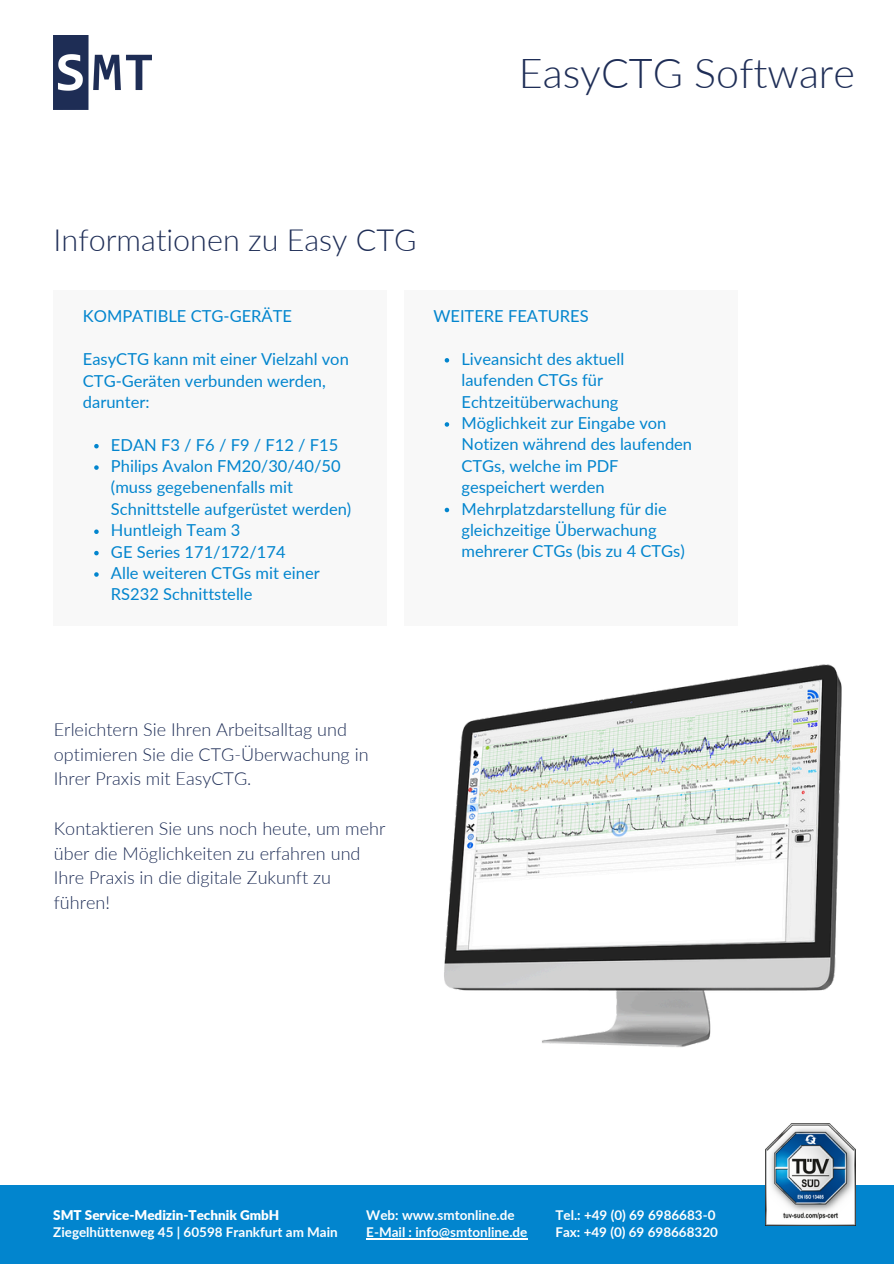
<style>
.page{position:relative;width:894px;height:1264px;background:#fff}
.page>*{position:absolute;margin:0;border:0;box-sizing:border-box;transform-origin:0 0}
.t1{font:300 41.25px "Lato";color:#1f2e57}
.t2{font:300 30.45px "Lato";color:#1f2e57}
.t3{font:300 18px/24.8px "Lato";color:#1f2e57}
.t4{font:16.5px/21.3px "Lato";color:#0285ce}
.t5{font:700 13.5px "Lato";color:#fff}
.t6{font:900 13.5px "Lato";color:#fff}
</style>
<div class="page">
<img style="left:444px;top:664px;width:398px;height:383px">
<div style="left:0;top:1185px;width:893px;height:78px;background:#0285ce"></div>
<img style="left:53px;top:35px;width:98px;height:74px">
<img style="left:765px;top:1123px;width:90px;height:102px">
<hr style="left:366px;top:1238px;width:161px;height:1px;background:#fff">
<div style="left:404px;top:290px;width:333px;height:335px;background:#f8f8f8"></div>
<div style="left:53px;top:290px;width:333px;height:335px;background:#f8f8f8"></div>
<svg style="left:444px;top:358px;width:5px;height:4px"></svg>
<svg style="left:444px;top:422px;width:5px;height:5px"></svg>
<svg style="left:444px;top:508px;width:5px;height:4px"></svg>
<svg style="left:94px;top:444px;width:5px;height:4px"></svg>
<svg style="left:94px;top:465px;width:5px;height:5px"></svg>
<svg style="left:94px;top:529px;width:5px;height:5px"></svg>
<svg style="left:94px;top:551px;width:5px;height:4px"></svg>
<svg style="left:94px;top:572px;width:5px;height:4px"></svg>
<p class="t1" style="left:518px;top:47px;width:337px">EasyCTG Software</p>
<p class="t2" style="left:54px;top:221px;width:364px">Informationen zu Easy CTG</p>
<p class="t4" style="left:83px;top:305px;width:210px">KOMPATIBLE CTG-GERÄTE</p>
<p class="t4" style="left:83px;top:348px;width:267px">EasyCTG kann mit einer Vielzahl von<br>CTG-Geräten verbunden werden, darunter:</p>
<p class="t4" style="left:111px;top:433px;width:242px">EDAN F3 / F6 / F9 / F12 / F15<br>Philips Avalon FM20/30/40/50 (muss gegebenenfalls mit<br>Schnittstelle aufgerüstet werden)<br>Huntleigh Team 3<br>GE Series 171/172/174<br>Alle weiteren CTGs mit einer<br>RS232 Schnittstelle</p>
<p class="t4" style="left:433px;top:305px;width:157px">WEITERE FEATURES</p>
<p class="t4" style="left:461px;top:348px;width:232px">Liveansicht des aktuell laufenden CTGs für<br>Echtzeitüberwachung<br>Möglichkeit zur Eingabe von<br>Notizen während des laufenden<br>CTGs, welche im PDF gespeichert werden<br>Mehrplatzdarstellung für die gleichzeitige Überwachung mehrerer CTGs (bis zu 4 CTGs)</p>
<p class="t3" style="left:54px;top:716px;width:316px">Erleichtern Sie Ihren Arbeitsalltag und optimieren Sie die CTG-Überwachung in<br>Ihrer Praxis mit EasyCTG.</p>
<p class="t3" style="left:54px;top:815px;width:333px">Kontaktieren Sie uns noch heute, um mehr über die Möglichkeiten zu erfahren und<br>Ihre Praxis in die digitale Zukunft zu führen!</p>
<h4 class="t6" style="left:53px;top:1206px;width:227px">SMT Service-Medizin-Technik GmbH</h4>
<h4 class="t5" style="left:53px;top:1223px;width:286px">Ziegelhüttenweg 45 | 60598 Frankfurt am Main</h4>
<p class="t5" style="left:366px;top:1206px;width:150px">Web: www.smtonline.de</p>
<p class="t5" style="left:366px;top:1223px;width:162px">E-Mail : info@smtonline.de</p>
<p class="t5" style="left:555px;top:1206px;width:161px">Tel.: +49 (0) 69 6986683-0</p>
<p class="t5" style="left:555px;top:1223px;width:164px">Fax: +49 (0) 69 698668320</p>
</div>
